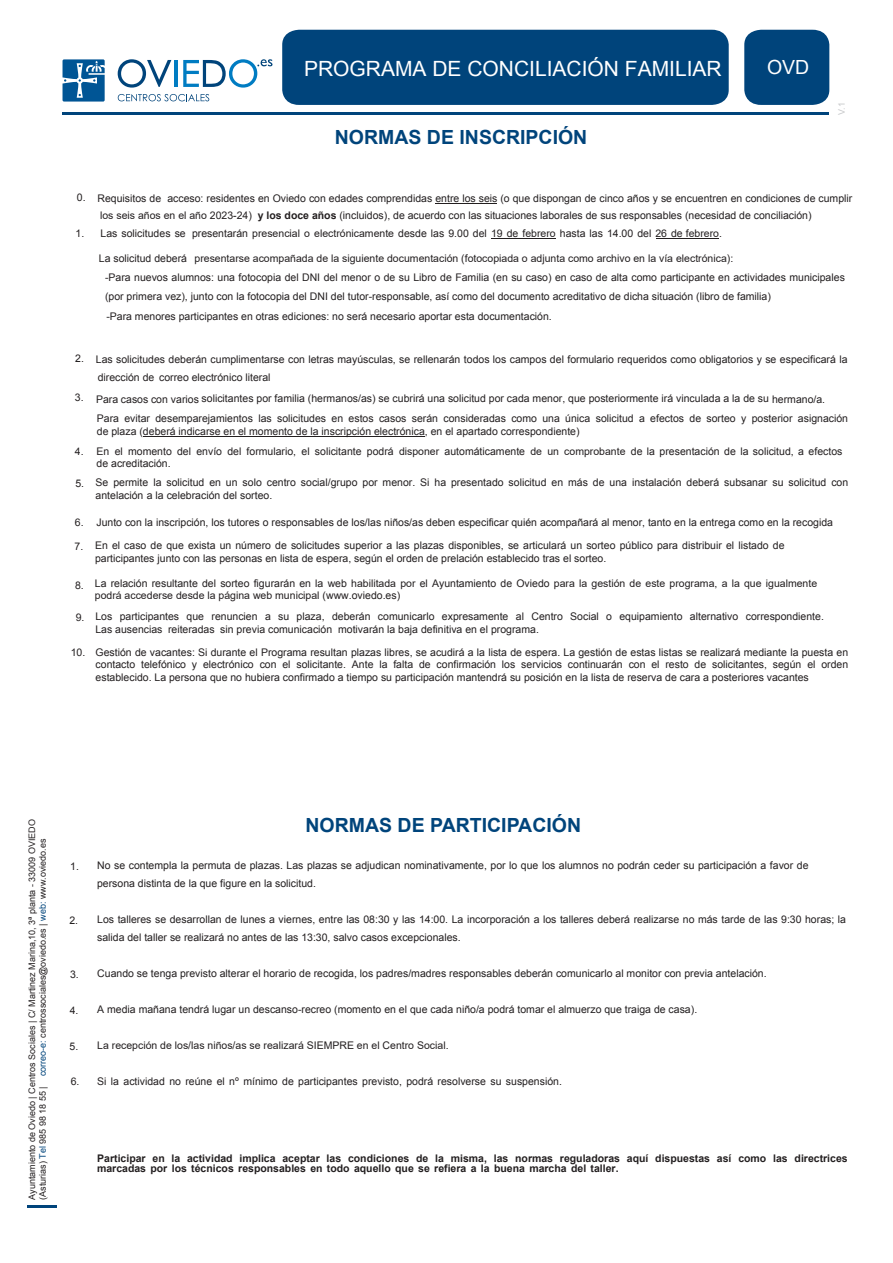
<style>
.page{position:relative;width:893px;height:1263px;background:#fff}
.page>*{position:absolute;margin:0;border:0;box-sizing:border-box;transform-origin:0 0}
.t1{font:21px "Arial";color:#fff}
.t2{font:700 19.5px "Arial";color:#00447b}
.t3{font:19.5px "Arial";color:#fff}
.t4{font:10.5px/12.6px "Arial";color:#231f20}
.t5{font:10.5px/12.6px "Arial";color:#231f20}
.t6{font:700 10.5px/10.5px "Arial";color:#231f20}
.t7{font:9px/10.8px "Arial";color:#231f20}
.t8{font:9px "Arial";color:#c7c8ca}
.s1{font-weight:700}
.s2{font-style:inherit}
.s3{color:#00447b}
</style>
<div class="page">
<div style="left:282px;top:30px;width:447px;height:75px;background:#00447b"></div>
<div style="left:744px;top:30px;width:85px;height:75px;background:#00447b"></div>
<hr style="left:63px;top:112px;width:766px;height:3px;background:#00447b">
<svg style="left:63px;top:59px;width:42px;height:43px"></svg>
<svg style="left:118px;top:59px;width:53px;height:29px"></svg>
<hr style="left:175px;top:60px;width:3px;height:27px;background:#007cc2">
<svg style="left:183px;top:59px;width:89px;height:29px"></svg>
<svg style="left:118px;top:94px;width:91px;height:7px"></svg>
<hr style="left:27px;top:1205px;width:30px;height:3px;background:#00447b">
<hr style="left:656px;top:238px;width:63px;height:1px;background:#231f20">
<hr style="left:491px;top:238px;width:64px;height:1px;background:#231f20">
<hr style="left:436px;top:204px;width:61px;height:1px;background:#231f20">
<hr style="left:143px;top:436px;width:282px;height:1px;background:#231f20">
<h1 class="t1" style="left:304px;top:55px;width:419px">PROGRAMA DE CONCILIACIÓN FAMILIAR</h1>
<h2 class="t3" style="left:767px;top:55px;width:44px">OVD</h2>
<h2 class="t2" style="left:335px;top:124px;width:254px">NORMAS DE INSCRIPCIÓN</h2>
<p class="t8" style="left:836px;top:115px;width:14px;rotate:-90deg">V.1</p>
<p class="t5" style="left:77px;top:193px;width:777px">0. Requisitos de acceso: residentes en Oviedo con edades comprendidas entre los seis (o que dispongan de cinco años y se encuentren en condiciones de cumplir</p>
<p class="t5" style="left:101px;top:227px;width:623px">Las solicitudes se presentarán presencial o electrónicamente desde las 9.00 del 19 de febrero hasta las 14.00 del 26 de febrero.</p>
<p class="t5" style="left:195px;top:252px;width:540px">presentarse acompañada de la siguiente documentación (fotocopiada o adjunta como archivo en la vía electrónica):</p>
<p class="t5" style="left:100px;top:209px;width:713px">los seis años en el año 2023-24) <span class="s1">y los doce años</span> (incluidos), de acuerdo con las situaciones laborales de sus responsables (necesidad de conciliación)</p>
<p class="t5" style="left:76px;top:227px;width:10px">1.</p>
<p class="t5" style="left:99px;top:253px;width:90px">La solicitud deberá</p>
<p class="t4" style="left:105px;top:268px;width:741px;line-height:18.5px"><span class="s2">-Para nuevos alumnos: una fotocopia del DNI del menor o de su Libro de Familia (en su caso) en caso de alta como participante en actividades</span> municipales (por primera vez), junto con la fotocopia del DNI del tutor-responsable, así como del documento acreditativo de dicha situación (libro de familia)</p>
<p class="t5" style="left:106px;top:310px;width:447px">-Para menores participantes en otras ediciones: no será necesario aportar esta documentación.</p>
<p class="t5" style="left:75px;top:352px;width:10px">2.</p>
<p class="t5" style="left:75px;top:391px;width:10px">3.</p>
<p class="t5" style="left:75px;top:445px;width:10px">4.</p>
<p class="t5" style="left:75px;top:477px;width:10px">5.</p>
<p class="t5" style="left:75px;top:516px;width:10px">6.</p>
<p class="t5" style="left:75px;top:540px;width:10px">7.</p>
<p class="t5" style="left:75px;top:579px;width:10px">8.</p>
<p class="t5" style="left:76px;top:611px;width:10px">9<span class="s2">.</span></p>
<p class="t5" style="left:71px;top:646px;width:16px">10.</p>
<p class="t4" style="left:96px;top:350px;width:753px;line-height:18.5px">Las solicitudes deberán cumplimentarse con letras mayúsculas, se rellenarán todos los campos del formulario requeridos como obligatorios y se <span class="s2">especificará la dirección de correo electrónico literal</span></p>
<p class="t4" style="left:96px;top:389px;width:754px;line-height:19.8px">Para casos con <span class="s2">varios</span> solicitantes <span class="s2">por familia</span> (hermanos/as) se cubrirá una solicitud por cada menor, que posteriormente irá vinculada a la de su hermano/a.<br><span class="s2">Para</span> evitar desemparejamientos las solicitudes <span class="s2">en estos casos</span> serán consideradas como una única solicitud a efectos de sorteo y posterior asignación</p>
<p class="t4" style="left:97px;top:421px;width:747px;line-height:20px">de plaza (deberá indicarse en el momento de la inscripción electrónica<span class="s2">, en el apartado correspondiente</span>)<br>En el momento del envío del formulario, el solicitante <span class="s2">podrá disponer</span> automáticamente <span class="s2">de un comprobante</span> de la presentación de la solicitud, a efectos</p>
<p class="t4" style="left:96px;top:454px;width:754px;line-height:19.2px">de acreditación.<br>Se permite la solicitud en un solo centro social/grupo por menor. Si ha presentado solicitud en más de una instalación deberá subsanar su solicitud con</p>
<p class="t4" style="left:96px;top:489px;width:178px">antelación a la celebración del sorteo.</p>
<p class="t4" style="left:96px;top:516px;width:738px">Junto con la inscripción, los tutores o responsables de los/las niños/as deben especificar quién acompañará al menor, tanto en la entrega como en la recogida</p>
<p class="t4" style="left:95px;top:539px;width:691px">En el caso de que exista un número de solicitudes superior a las plazas disponibles, se articulará un sorteo público para distribuir el listado de participantes junto con las personas en lista de espera, según el orden de prelación establecido tras el sorteo.</p>
<p class="t5" style="left:95px;top:577px;width:724px"><span class="s2">La relación resultante del sorteo figurarán en la web</span> habilitada por <span class="s2">el Ayuntamiento de Oviedo</span> para la gestión de este programa, a la que igualmente podrá accederse desde la página web municipal <span class="s2">(www.oviedo.es)</span></p>
<p class="t4" style="left:95px;top:610px;width:730px">Los participantes que renuncien a su plaza, deberán comunicarlo expresamente al Centro Social o equipamiento alternativo correspondiente.<br>Las ausencias reiteradas sin previa comunicación motivarán la baja definitiva en el programa.</p>
<p class="t4" style="left:96px;top:646px;width:754px;text-align:justify"><span class="s2">Gestión de vacantes: Si durante el Programa resultan plazas libres, se acudirá a la lista de espera. La gestión de estas listas se realizará mediante la puesta en contacto</span> telefónico <span class="s2">y electrónico</span> con el solicitante<span class="s2">.</span> Ante la falta de confirmación los servicios continuarán con el resto de solicitantes, <span class="s2">según</span> el orden establecido. La persona que no hubiera confirmado <span class="s2">a tiempo</span> su participación mantendrá su posición en la lista de reserva de cara a posteriores vacantes</p>
<p class="t7" style="left:27px;top:1200px;width:382px;rotate:-90deg">Ayuntamiento de Oviedo | Centros Sociales | C/ Martinez Marina,10, 3ª planta - 33009 OVIEDO (Asturias) <span class="s3">Tel</span> 985 98 18 <span class="s2">55</span> | <span class="s3">correo-e:</span> centrossociales@oviedo.es | <span class="s3">web:</span> www.oviedo.es</p>
<p class="t5" style="left:70px;top:860px;width:10px">1.</p>
<p class="t5" style="left:69px;top:914px;width:10px">2.</p>
<p class="t5" style="left:70px;top:968px;width:10px">3.</p>
<p class="t5" style="left:70px;top:1004px;width:10px">4.</p>
<p class="t5" style="left:70px;top:1040px;width:10px">5.</p>
<p class="t5" style="left:71px;top:1074px;width:10px">6.</p>
<h2 class="t2" style="left:306px;top:812px;width:277px">NORMAS DE PARTICIPACIÓN</h2>
<p class="t4" style="left:97px;top:857px;width:713px;line-height:18px">No se contempla la permuta de plazas. Las plazas se adjudican nominativamente, por lo que los alumnos no podrán ceder su participación a favor de persona distinta de la que figure en la solicitud.</p>
<p class="t4" style="left:97px;top:910px;width:750px;line-height:18px">Los talleres se desarrollan de lunes a viernes, entre las 08:30 y las 14:00. La incorporación a los talleres deberá realizarse no más tarde de las 9:30 horas; la salida del taller se realizará no antes de las 13:30, salvo casos excepcionales.</p>
<p class="t4" style="left:97px;top:967px;width:671px">Cuando se tenga previsto alterar el horario de recogida, los padres/madres responsables deberán comunicarlo al monitor con previa antelación.</p>
<p class="t5" style="left:97px;top:1003px;width:601px">A media mañana tendrá lugar un descanso-recreo (momento en el que cada niño/a podrá tomar el almuerzo que traiga de casa).</p>
<p class="t5" style="left:97px;top:1039px;width:353px">La recepción de los/las niños/as se realizará SIEMPRE en el Centro Social.</p>
<p class="t4" style="left:97px;top:1075px;width:466px">Si la actividad no reúne el nº mínimo de participantes previsto, podrá resolverse su suspensión<span class="s2">.</span></p>
<p class="t6" style="left:97px;top:1153px;width:752px">Participar en la actividad implica aceptar las condiciones de la misma, las normas reguladoras aquí dispuestas así como las directrices marcadas por los técnicos responsables en todo aquello que se refiera a la buena marcha del taller.</p>
</div>
